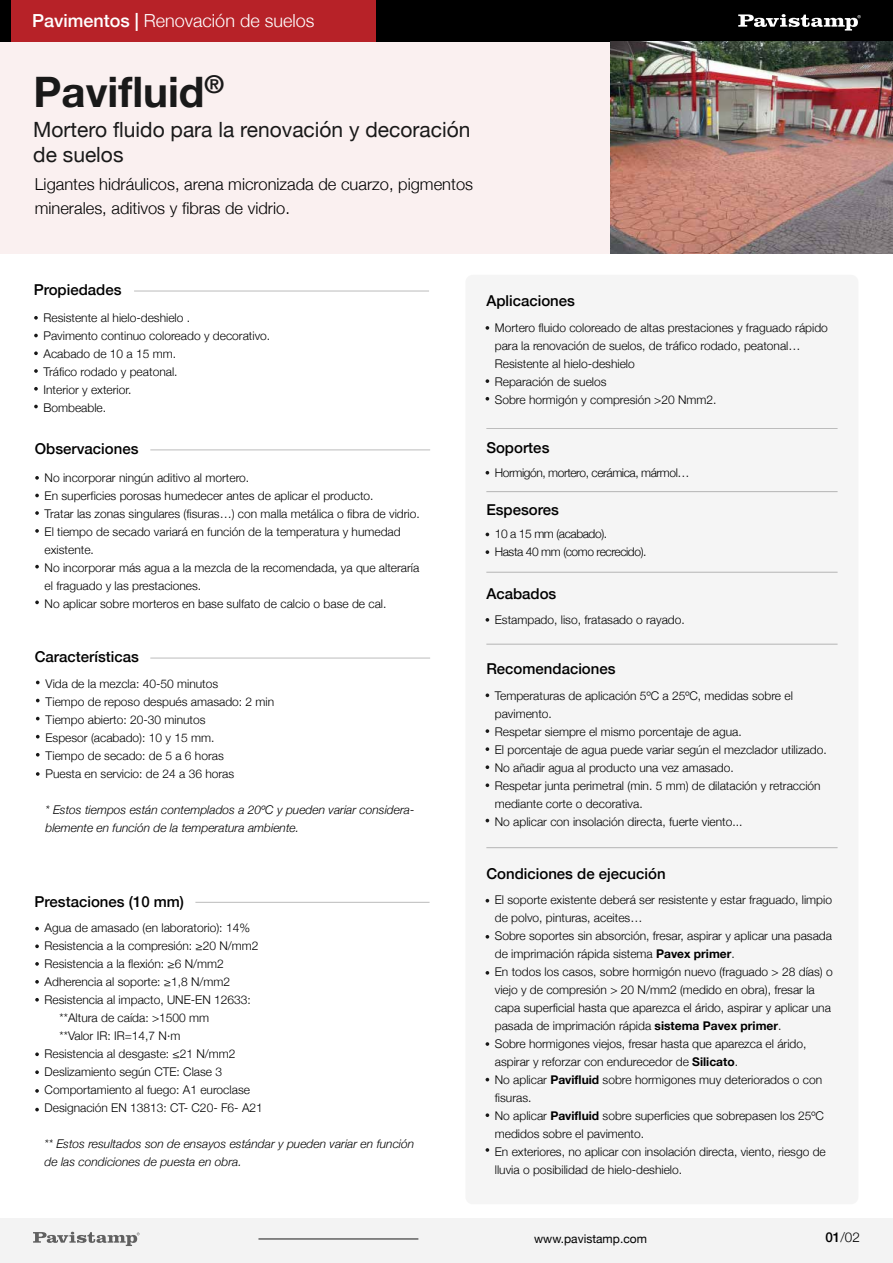
<style>
.page{position:relative;width:893px;height:1263px;background:#fff}
.page>*{position:absolute;margin:0;border:0;box-sizing:border-box;transform-origin:0 0}
.t1{font:700 42px "Helvetica Neue";color:#191919}
.t2{font:21px/25.2px "Helvetica Neue";color:#191919}
.t3{font:300 18px "Helvetica Neue";color:#fff}
.t4{font:300 16.5px/24px "Helvetica Neue";color:#000}
.t5{font:500 15px "Helvetica Neue";color:#000}
.t6{font:300 13.5px "Helvetica Neue";color:#000}
.t7{font:300 12px/18px "Helvetica Neue";color:#000}
.t8{font:italic 300 12px/18px "Helvetica Neue";color:#000}
.t9{font:300 12px/18px "Helvetica Neue";letter-spacing:-.035em;color:#000}
.t10{font:12px "Helvetica Neue";color:#000}
.s1{font-weight:500}
.s2{font-weight:700}
</style>
<div class="page">
<div style="left:0;top:1218px;width:893px;height:45px;background:#f3f3f3"></div>
<div style="left:465px;top:275px;width:393px;height:929px;background:#f3f3f3;border-radius:7px"></div>
<div style="left:0;top:41px;width:615px;height:212px;background:#faf0f0"></div>
<div style="left:0;top:0;width:376px;height:41px;background:#b72228"></div>
<div style="left:376px;top:0;width:517px;height:41px;background:#000"></div>
<svg style="left:738px;top:14px;width:123px;height:17px"></svg>
<div style="left:0;top:0;width:11px;height:41px;background:#000"></div>
<hr style="left:195px;top:902px;width:235px;height:1px;background:#191919">
<hr style="left:150px;top:449px;width:280px;height:1px;background:#191919">
<svg style="left:35px;top:476px;width:4px;height:4px"></svg>
<svg style="left:35px;top:494px;width:4px;height:3px"></svg>
<svg style="left:35px;top:511px;width:4px;height:4px"></svg>
<svg style="left:35px;top:529px;width:4px;height:4px"></svg>
<svg style="left:35px;top:565px;width:4px;height:3px"></svg>
<svg style="left:35px;top:600px;width:4px;height:4px"></svg>
<hr style="left:486px;top:428px;width:352px;height:1px;background:#191919">
<hr style="left:486px;top:491px;width:352px;height:1px;background:#191919">
<hr style="left:486px;top:572px;width:352px;height:1px;background:#191919">
<hr style="left:486px;top:847px;width:352px;height:1px;background:#191919">
<hr style="left:150px;top:658px;width:280px;height:1px;background:#191919">
<svg style="left:36px;top:681px;width:4px;height:3px"></svg>
<svg style="left:36px;top:699px;width:4px;height:3px"></svg>
<svg style="left:486px;top:326px;width:3px;height:4px"></svg>
<svg style="left:486px;top:379px;width:3px;height:4px"></svg>
<svg style="left:486px;top:397px;width:3px;height:4px"></svg>
<svg style="left:486px;top:693px;width:3px;height:4px"></svg>
<svg style="left:486px;top:971px;width:3px;height:4px"></svg>
<svg style="left:486px;top:1042px;width:3px;height:4px"></svg>
<svg style="left:486px;top:1148px;width:3px;height:4px"></svg>
<svg style="left:486px;top:1113px;width:3px;height:4px"></svg>
<svg style="left:486px;top:765px;width:3px;height:4px"></svg>
<svg style="left:486px;top:783px;width:3px;height:4px"></svg>
<svg style="left:486px;top:747px;width:3px;height:4px"></svg>
<svg style="left:486px;top:729px;width:3px;height:4px"></svg>
<svg style="left:486px;top:471px;width:3px;height:4px"></svg>
<svg style="left:486px;top:550px;width:3px;height:4px"></svg>
<hr style="left:486px;top:644px;width:352px;height:1px;background:#191919">
<svg style="left:486px;top:618px;width:3px;height:4px"></svg>
<svg style="left:36px;top:717px;width:4px;height:3px"></svg>
<svg style="left:36px;top:735px;width:4px;height:3px"></svg>
<svg style="left:36px;top:753px;width:4px;height:3px"></svg>
<svg style="left:36px;top:772px;width:4px;height:4px"></svg>
<svg style="left:35px;top:927px;width:4px;height:3px"></svg>
<svg style="left:35px;top:944px;width:4px;height:4px"></svg>
<svg style="left:35px;top:962px;width:4px;height:4px"></svg>
<svg style="left:35px;top:998px;width:4px;height:3px"></svg>
<svg style="left:35px;top:1070px;width:4px;height:4px"></svg>
<svg style="left:35px;top:1108px;width:4px;height:3px"></svg>
<svg style="left:35px;top:1089px;width:4px;height:4px"></svg>
<svg style="left:35px;top:1052px;width:4px;height:4px"></svg>
<svg style="left:35px;top:980px;width:4px;height:4px"></svg>
<svg style="left:33px;top:1232px;width:107px;height:14px"></svg>
<hr style="left:258px;top:1239px;width:160px;height:1px;background:#191919">
<img style="left:611px;top:41px;width:282px;height:212px">
<hr style="left:134px;top:291px;width:295px;height:1px;background:#191919">
<svg style="left:34px;top:316px;width:4px;height:4px"></svg>
<svg style="left:34px;top:351px;width:4px;height:4px"></svg>
<svg style="left:34px;top:369px;width:4px;height:4px"></svg>
<svg style="left:34px;top:387px;width:4px;height:4px"></svg>
<svg style="left:34px;top:405px;width:4px;height:3px"></svg>
<svg style="left:34px;top:334px;width:4px;height:3px"></svg>
<h3 class="t3" style="left:32px;top:6px;width:284px"><span class="s1">Pavimentos |</span> Renovación de suelos</h3>
<h1 class="t1" style="left:34px;top:59px;width:192px">Pavifluid<sup>®</sup></h1>
<h2 class="t2" style="left:33px;top:118px;width:439px">Mortero fluido para la renovación y decoración de suelos</h2>
<h3 class="t4" style="left:35px;top:171px;width:440px">Ligantes hidráulicos, arena micronizada de cuarzo, pigmentos minerales, aditivos y fibras de vidrio.</h3>
<p class="t5" style="left:34px;top:278px;width:89px">Propiedades</p>
<p class="t7" style="left:43px;top:307px;width:228px">Resistente al hielo-deshielo .<br>Pavimento continuo coloreado y decorativo.<br>Acabado de 10 a 15 mm.<br>Tráfico rodado y peatonal.<br>Interior y exterior.<br>Bombeable.</p>
<p class="t5" style="left:35px;top:437px;width:105px">Observaciones</p>
<p class="t7" style="left:45px;top:467px;width:377px">No incorporar ningún aditivo al mortero.<br>En superficies porosas humedecer antes de aplicar el producto.<br>Tratar las zonas singulares (fisuras…) con malla metálica o fibra de vidrio.<br>El tiempo de secado variará en función de la temperatura y humedad existente.<br>No incorporar más agua a la mezcla de la recomendada, ya que alteraría el fraguado y las prestaciones.<br>No aplicar sobre morteros en base sulfato de calcio o base de cal.</p>
<p class="t5" style="left:35px;top:645px;width:106px">Características</p>
<p class="t7" style="left:45px;top:674px;width:230px">Vida de la mezcla: 40-50 minutos<br>Tiempo de reposo después amasado: 2 min<br>Tiempo abierto: 20-30 minutos<br>Espesor (acabado): 10 y 15 mm.<br>Tiempo de secado: de 5 a 6 horas<br>Puesta en servicio: de 24 a 36 horas</p>
<p class="t8" style="left:45px;top:800px;width:370px">* Estos tiempos están contemplados a 20ºC y pueden variar considera&shy;blemente en función de la temperatura ambiente.</p>
<p class="t5" style="left:35px;top:889px;width:151px">Prestaciones (10 mm)</p>
<p class="t7" style="left:45px;top:918px;width:207px">Agua de amasado (en laboratorio): 14%</p>
<p class="t7" style="left:45px;top:936px;width:215px">Resistencia a la compresión: ≥20 N/mm2</p>
<p class="t7" style="left:45px;top:954px;width:181px">Resistencia a la flexión: ≥6 N/mm2</p>
<p class="t7" style="left:45px;top:972px;width:187px">Adherencia al soporte: ≥1,8 N/mm2</p>
<p class="t7" style="left:45px;top:990px;width:208px">Resistencia al impacto, UNE-EN 12633:</p>
<p class="t7" style="left:60px;top:1008px;width:151px">**Altura de caída: &gt;1500 mm</p>
<p class="t7" style="left:60px;top:1026px;width:122px">**Valor IR: IR=14,7 N·m</p>
<p class="t7" style="left:45px;top:1044px;width:193px">Resistencia al desgaste: ≤21 N/mm2</p>
<p class="t7" style="left:45px;top:1062px;width:179px">Deslizamiento según CTE: Clase 3</p>
<p class="t7" style="left:45px;top:1080px;width:207px">Comportamiento al fuego: A1 euroclase</p>
<p class="t7" style="left:45px;top:1098px;width:220px">Designación EN 13813: CT- C20- F6- A21</p>
<p class="t8" style="left:45px;top:1134px;width:371px">** Estos resultados son de ensayos estándar y pueden variar en función de las condiciones de puesta en obra.</p>
<p class="t5" style="left:486px;top:289px;width:90px">Aplicaciones</p>
<p class="t7" style="left:495px;top:317px;width:335px">Mortero fluido coloreado de altas prestaciones y fraguado rápido para la renovación de suelos, de tráfico rodado, peatonal… Resistente al hielo-deshielo<br>Reparación de suelos<br>Sobre hormigón y compresión &gt;20 Nmm2.</p>
<p class="t5" style="left:486px;top:436px;width:65px">Soportes</p>
<p class="t9" style="left:495px;top:462px;width:196px">Hormigón, mortero, cerámica, mármol…</p>
<p class="t5" style="left:486px;top:498px;width:74px">Espesores</p>
<p class="t9" style="left:495px;top:524px;width:153px">10 a 15 mm (acabado).<br>Hasta 40 mm (como recrecido).</p>
<p class="t5" style="left:486px;top:582px;width:72px">Acabados</p>
<p class="t7" style="left:495px;top:609px;width:192px">Estampado, liso, fratasado o rayado.</p>
<p class="t5" style="left:486px;top:657px;width:131px">Recomendaciones</p>
<p class="t7" style="left:495px;top:685px;width:333px">Temperaturas de aplicación 5ºC a 25ºC, medidas sobre el pavimento.<br>Respetar siempre el mismo porcentaje de agua.<br>El porcentaje de agua puede variar según el mezclador utilizado.<br>No añadir agua al producto una vez amasado.<br>Respetar junta perimetral (min. 5 mm) de dilatación y retracción mediante corte o decorativa.<br>No aplicar con insolación directa, fuerte viento...</p>
<p class="t5" style="left:486px;top:861px;width:181px">Condiciones de ejecución</p>
<p class="t7" style="left:495px;top:890px;width:339px">El soporte existente deberá ser resistente y estar fraguado, limpio de polvo, pinturas, aceites…<br>Sobre soportes sin absorción, fresar, aspirar y aplicar una pasada de imprimación rápida sistema <span class="s2">Pavex primer</span>.<br>En todos los casos, sobre hormigón nuevo (fraguado &gt; 28 días) o viejo y de compresión &gt; 20 N/mm2 (medido en obra), fresar la capa superficial hasta que aparezca el árido, aspirar y aplicar una pasada de imprimación rápida <span class="s2">sistema Pavex primer</span>.<br>Sobre hormigones viejos, fresar hasta que aparezca el árido, aspirar y reforzar con endurecedor de <span class="s2">Silicato</span>.<br>No aplicar <span class="s2">Pavifluid</span> sobre hormigones muy deteriorados o con fisuras.<br>No aplicar <span class="s2">Pavifluid</span> sobre superficies que sobrepasen los 25ºC medidos sobre el pavimento.<br>En exteriores, no aplicar con insolación directa, viento, riesgo de lluvia o posibilidad de hielo-deshielo.</p>
<p class="t10" style="left:534px;top:1230px;width:114px">www.pavistamp.com</p>
<p class="t6" style="left:825px;top:1226px;width:36px"><span class="s1">01</span>/02</p>
</div>
